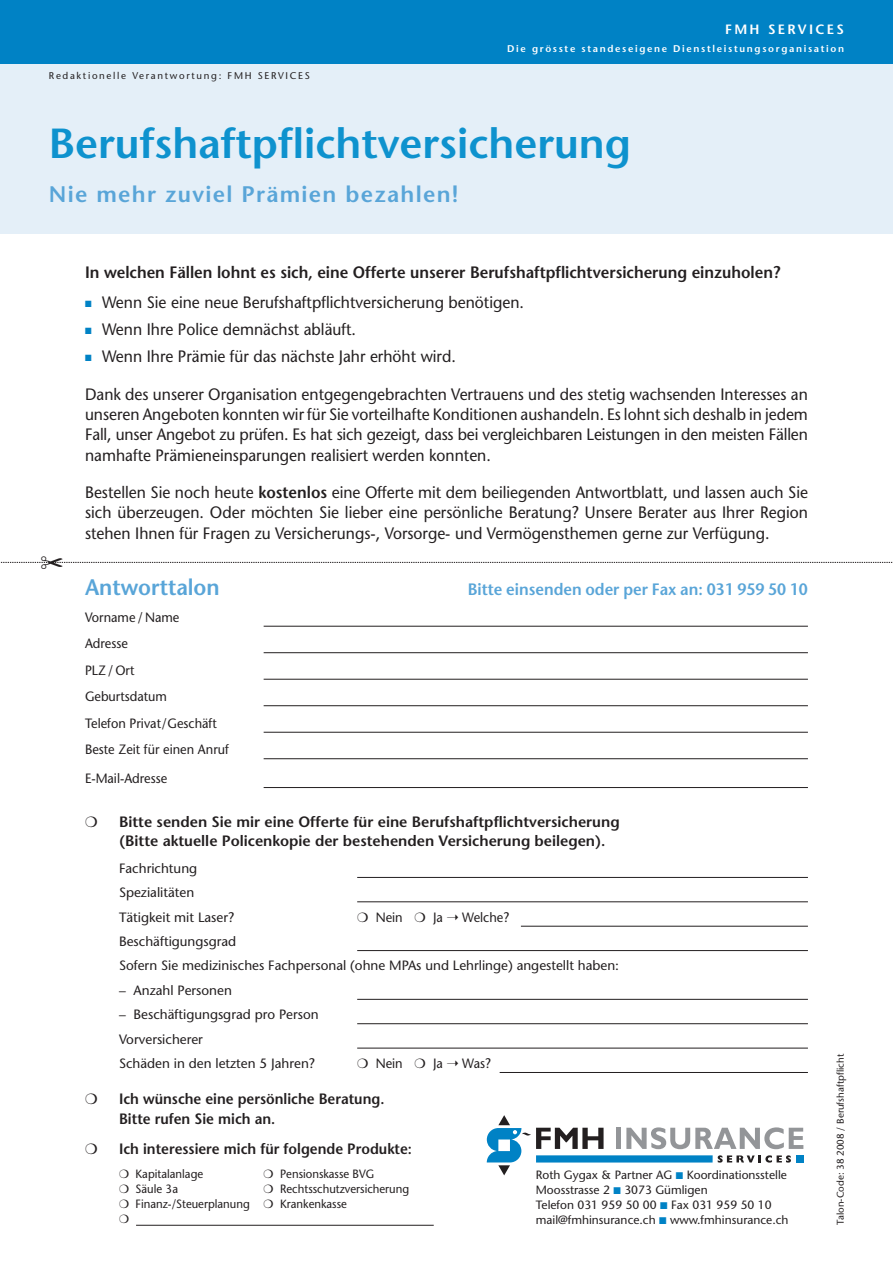
<style>
.page{position:relative;width:893px;height:1263px;background:#fff}
.page>*{position:absolute;margin:0;border:0;box-sizing:border-box;transform-origin:0 0}
.t1{font:600 42px "Stone Sans";color:#0e92ce}
.t2{font:600 22.5px "Stone Sans";letter-spacing:.055em;color:#59a5d8}
.t3{font:600 22.5px "Stone Sans";color:#59a5d8;scale:.95 1}
.t4{font:16.5px/20.2px "Stone Sans";color:#231f20;text-align:justify;scale:.95 1}
.t5{font:600 16.5px "Stone Sans";color:#231f20;scale:.95 1}
.t6{font:600 16.5px "Stone Sans";color:#59a5d8;scale:.95 1}
.t7{font:600 15px/19.5px "Stone Sans";color:#231f20}
.t8{font:600 15px/19.5px "Stone Sans";color:#231f20;scale:.95 1}
.t9{font:13.5px/24.5px "Stone Sans";color:#231f20}
.t10{font:13.5px/26.5px "Stone Sans";color:#231f20;scale:.95 1}
.t11{font:600 13.5px "Stone Sans";letter-spacing:.17em;color:#fff}
.t12{font:12px/15px "Stone Sans";color:#231f20}
.t13{font:12px "Stone Sans";color:#231f20;scale:.95 1}
.t14{font:600 9.75px "Stone Sans";letter-spacing:.17em;color:#fff}
.t15{font:9.75px "Stone Sans";letter-spacing:.17em;color:#231f20}
.t16{font:9.75px "Stone Sans";color:#231f20}
.s1{color:#0082c5}
.s2{font-weight:600}
</style>
<div class="page">
<hr style="left:357px;top:877px;width:451px;height:1px;background:#231f20">
<hr style="left:357px;top:901px;width:451px;height:1px;background:#231f20">
<hr style="left:521px;top:926px;width:287px;height:1px;background:#231f20">
<hr style="left:357px;top:950px;width:451px;height:1px;background:#231f20">
<hr style="left:357px;top:999px;width:451px;height:1px;background:#231f20">
<hr style="left:357px;top:1023px;width:451px;height:1px;background:#231f20">
<hr style="left:357px;top:1048px;width:451px;height:1px;background:#231f20">
<hr style="left:500px;top:1072px;width:308px;height:1px;background:#231f20">
<hr style="left:136px;top:1225px;width:298px;height:1px;background:#231f20">
<div style="left:0;top:60px;width:893px;height:174px;background:#e4eff8"></div>
<div style="left:0;top:0;width:893px;height:64px;background:#0082c5"></div>
<hr style="left:264px;top:626px;width:544px;height:1px;background:#231f20">
<hr style="left:264px;top:652px;width:544px;height:1px;background:#231f20">
<hr style="left:264px;top:679px;width:544px;height:1px;background:#231f20">
<hr style="left:264px;top:705px;width:544px;height:1px;background:#231f20">
<hr style="left:264px;top:732px;width:544px;height:1px;background:#231f20">
<hr style="left:264px;top:758px;width:544px;height:1px;background:#231f20">
<hr style="left:264px;top:787px;width:544px;height:1px;background:#231f20">
<svg style="left:487px;top:1115px;width:316px;height:60px"></svg>
<div style="left:796px;top:1155px;width:7px;height:7px;background:#0082c5"></div>
<svg style="left:0;top:561px;width:893px;height:2px"></svg>
<p class="t15" style="left:49px;top:72px;width:262px">Redaktionelle Verantwortung: FMH SERVICES</p>
<p class="t11" style="left:725px;top:24px;width:120px">FMH SERVICES</p>
<p class="t14" style="left:507px;top:45px;width:338px">Die grösste standeseigene Dienstleistungsorganisation</p>
<h1 class="t1" style="left:49px;top:128px;width:584px">Berufshaftpflichtversicherung</h1>
<h2 class="t2" style="left:49px;top:185px;width:411px">Nie mehr zuviel Prämien bezahlen!</h2>
<p class="t5" style="left:85px;top:266px;width:733px">In welchen Fällen lohnt es sich, eine Offerte unserer Berufshaftpflichtversicherung einzuholen?</p>
<p class="t4" style="left:85px;top:294px;width:464px"><span class="s1">■</span> Wenn Sie eine neue Berufshaftpflichtversicherung benötigen.</p>
<p class="t4" style="left:85px;top:321px;width:287px"><span class="s1">■</span> Wenn Ihre Police demnächst abläuft.</p>
<p class="t4" style="left:85px;top:348px;width:392px"><span class="s1">■</span> Wenn Ihre Prämie für das nächste Jahr erhöht wird.</p>
<p class="t4" style="left:85px;top:386px;width:762px">Dank des unserer Organisation entgegengebrachten Vertrauens und des stetig wachsenden Interesses an unseren Angeboten konnten wir für Sie vorteilhafte Konditionen aushandeln. Es lohnt sich deshalb in jedem Fall, unser Angebot zu prüfen. Es hat sich gezeigt, dass bei vergleichbaren Leistungen in den meisten Fällen namhafte Prämieneinsparungen realisiert werden konnten.</p>
<p class="t4" style="left:85px;top:484px;width:762px">Bestellen Sie noch heute <span class="s2">kostenlos</span> eine Offerte mit dem beiliegenden Antwortblatt, und lassen auch Sie sich überzeugen. Oder möchten Sie lieber eine persönliche Beratung? Unsere Berater aus Ihrer Region stehen Ihnen für Fragen zu Versicherungs-, Vorsorge- und Vermögensthemen gerne zur Verfügung.</p>
<h2 class="t3" style="left:85px;top:578px;width:143px">Antworttalon</h2>
<p class="t10" style="left:85px;top:605px;width:153px">Vorname / Name<br>Adresse<br>PLZ / Ort<br>Geburtsdatum<br>Telefon Privat/Geschäft<br>Beste Zeit für einen Anruf</p>
<p class="t10" style="left:85px;top:766px;width:88px">E-Mail-Adresse</p>
<p class="t6" style="left:468px;top:583px;width:360px">Bitte einsenden oder per Fax an: 031 959 50 10</p>
<p class="t7" style="left:119px;top:813px;width:502px">Bitte senden Sie mir eine Offerte für eine Berufshaftpflichtversicherung (Bitte aktuelle Policenkopie der bestehenden Versicherung beilegen).</p>
<p class="t9" style="left:119px;top:857px;width:117px">Fachrichtung<br>Spezialitäten<br>Tätigkeit mit Laser?</p>
<p class="t10" style="left:376px;top:905px;width:30px">Nein</p>
<p class="t10" style="left:433px;top:905px;width:12px">Ja</p>
<p class="t10" style="left:462px;top:905px;width:51px">Welche?</p>
<p class="t9" style="left:119px;top:930px;width:502px">Beschäftigungsgrad<br>Sofern Sie medizinisches Fachpersonal (ohne MPAs und Lehrlinge) angestellt haben:</p>
<p class="t9" style="left:119px;top:979px;width:114px">– Anzahl Personen</p>
<p class="t9" style="left:119px;top:1004px;width:201px">– Beschäftigungsgrad pro Person<br>Vorversicherer<br>Schäden in den letzten 5 Jahren?</p>
<p class="t10" style="left:376px;top:1051px;width:30px">Nein</p>
<p class="t10" style="left:433px;top:1051px;width:12px">Ja</p>
<p class="t10" style="left:462px;top:1051px;width:32px">Was?</p>
<p class="t8" style="left:119px;top:1091px;width:281px">Ich wünsche eine persönliche Beratung.<br>Bitte rufen Sie mich an.</p>
<p class="t8" style="left:119px;top:1140px;width:310px">Ich interessiere mich für folgende Produkte:</p>
<p class="t13" style="left:136px;top:1169px;width:73px">Kapitalanlage</p>
<p class="t13" style="left:280px;top:1169px;width:101px">Pensionskasse BVG</p>
<p class="t13" style="left:136px;top:1184px;width:47px">Säule 3a</p>
<p class="t13" style="left:280px;top:1184px;width:137px">Rechtsschutzversicherung</p>
<p class="t13" style="left:136px;top:1199px;width:122px">Finanz-/Steuerplanung</p>
<p class="t13" style="left:280px;top:1199px;width:72px">Krankenkasse</p>
<p class="t12" style="left:536px;top:1169px;width:254px">Roth Gygax &amp; Partner AG <span class="s1">■</span> Koordinationsstelle Moosstrasse 2 <span class="s1">■</span> 3073 Gümligen<br>Telefon 031 959 50 00 <span class="s1">■</span> Fax 031 959 50 10 mail@fmhinsurance.ch <span class="s1">■</span> www.fmhinsurance.ch</p>
<p class="t16" style="left:837px;top:1225px;width:172px;rotate:-90deg">Talon-Code: 38 2008 / Berufshaftpflicht</p>
</div>
